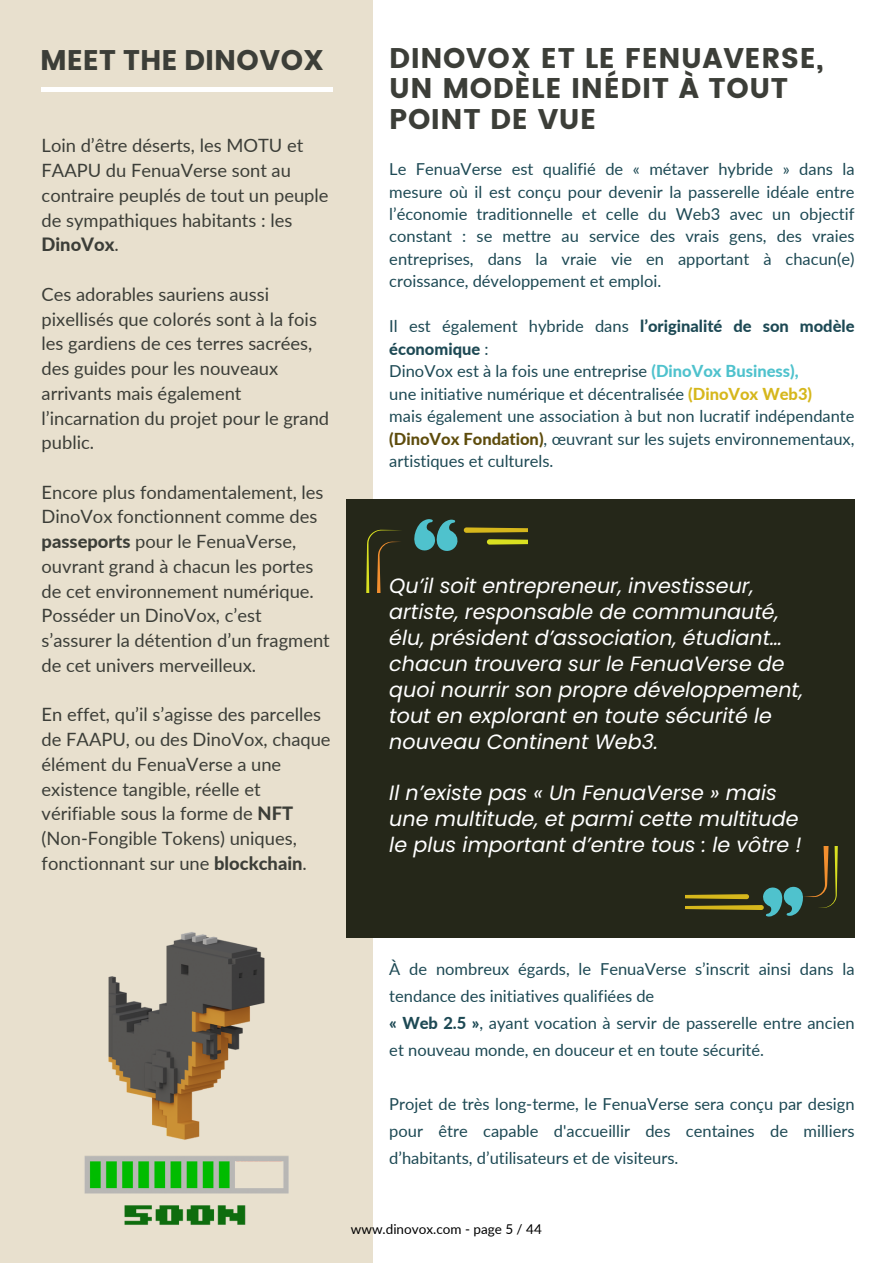
<style>
.page{position:relative;width:893px;height:1264px;background:#fff}
.page>*{position:absolute;margin:0;border:0;box-sizing:border-box;transform-origin:0 0}
.t1{font:28.35px/30.3px "Poppins";letter-spacing:.02em;color:#3c3e38}
.t2{font:700 28.35px "Poppins";letter-spacing:.02em;color:#3c3e38}
.t3{font:italic 20.7px/25.8px "Poppins";color:#fff}
.t4{font:18.3px/24.8px "Lato";color:#3c3e38}
.t5{font:16.5px/22.5px "Lato";color:#1d4954;text-align:justify}
.t6{font:800 16.5px/22.5px "Lato";color:#1d4954}
.t7{font:13.5px "Lato";color:#000}
.s1{font-weight:800}
.s2{font-weight:400}
.s3{font-weight:800;color:#4fc2cd}
.s4{font-weight:800;color:#d6b71c}
.s5{font-weight:800;color:#5e4c0c}
</style>
<div class="page">
<div style="left:0;top:0;width:372px;height:1262px;background:#e8e0ce"></div>
<hr style="left:42px;top:88px;width:291px;height:3px;background:#fff">
<div style="left:346px;top:500px;width:508px;height:437px;background:#252719"></div>
<svg style="left:366px;top:529px;width:35px;height:63px"></svg>
<svg style="left:414px;top:519px;width:113px;height:32px"></svg>
<svg style="left:685px;top:846px;width:153px;height:70px"></svg>
<img style="left:84px;top:932px;width:205px;height:293px">
<p class="t2" style="left:41px;top:40px;width:285px">MEET THE DINOVOX</p>
<p class="t4" style="left:42px;top:133px;width:288px">Loin d’être déserts, les MOTU et<br>FAAPU du FenuaVerse sont au contraire peuplés de tout un peuple de sympathiques habitants : les<br><span class="s1">DinoVox</span>.</p>
<p class="t4" style="left:42px;top:281px;width:289px">Ces adorables sauriens aussi pixellisés que colorés sont à la fois les gardiens de ces terres sacrées, des guides pour les nouveaux arrivants mais également l’incarnation du projet pour le grand public.</p>
<p class="t4" style="left:42px;top:479px;width:290px">Encore plus fondamentalement, les<br>DinoVox fonctionnent comme des <span class="s1">passeports</span> pour le FenuaVerse, ouvrant grand à chacun les portes de cet environnement numérique.<br>Posséder un DinoVox, c’est s’assurer la détention d’un fragment de cet univers merveilleux.</p>
<p class="t4" style="left:42px;top:702px;width:290px">En effet, qu’il s’agisse des parcelles de FAAPU, ou des DinoVox, chaque élément du FenuaVerse a une existence tangible, réelle et vérifiable sous la forme de <span class="s1">NFT </span>(Non-Fongible Tokens) uniques, fonctionnant sur une <span class="s1">blockchain</span>.</p>
<p class="t1" style="left:389px;top:43px;width:436px">DINOVOX ET LE FENUAVERSE,<br>UN MODÈLE INÉDIT À TOUT<br>POINT DE VUE</p>
<p class="t5" style="left:389px;top:157px;width:467px">Le FenuaVerse est qualifié de « métaver hybride » dans la mesure où il est conçu pour devenir la passerelle idéale entre l’économie traditionnelle et celle du Web3 avec un objectif constant : se mettre au service des vrais gens, des vraies entreprises, dans la vraie vie en apportant à chacun(e) croissance, développement et emploi.</p>
<p class="t6" style="left:389px;top:315px;width:466px"><span class="s2">Il est également hybride dans</span> l’originalité de son modèle économique <span class="s2">:</span></p>
<p class="t5" style="left:389px;top:360px;width:411px">DinoVox est à la fois une entreprise <span class="s3">(DinoVox Business),</span></p>
<p class="t5" style="left:389px;top:382px;width:424px">une initiative numérique et décentralisée <span class="s4">(DinoVox Web3)</span></p>
<p class="t5" style="left:389px;top:405px;width:467px">mais également une association à but non lucratif indépendante <span class="s5">(DinoVox Fondation)</span>, œuvrant sur les sujets environnementaux, artistiques et culturels.</p>
<p class="t3" style="left:389px;top:573px;width:415px">Qu’il soit entrepreneur, investisseur, artiste, responsable de communauté, élu, président d’association, étudiant… chacun trouvera sur le FenuaVerse de quoi nourrir son propre développement, tout en explorant en toute sécurité le nouveau Continent Web3.</p>
<p class="t3" style="left:389px;top:780px;width:414px">Il n’existe pas « Un FenuaVerse » mais une multitude, et parmi cette multitude le plus important d’entre tous : le vôtre !</p>
<p class="t5" style="left:389px;top:955px;width:467px;line-height:27px">À de nombreux égards, le FenuaVerse s’inscrit ainsi dans la tendance des initiatives qualifiées de</p>
<p class="t5" style="left:389px;top:1009px;width:466px;line-height:27px"><span class="s1">« Web 2.5 »</span>, ayant vocation à servir de passerelle entre ancien et nouveau monde, en douceur et en toute sécurité.</p>
<p class="t5" style="left:389px;top:1090px;width:467px;line-height:27px">Projet de très long-terme, le FenuaVerse sera conçu par design pour être capable d'accueillir des centaines de milliers d’habitants, d’utilisateurs et de visiteurs.</p>
<p class="t7" style="left:351px;top:1220px;width:192px">www.dinovox.com - page 5 / 44</p>
</div>
